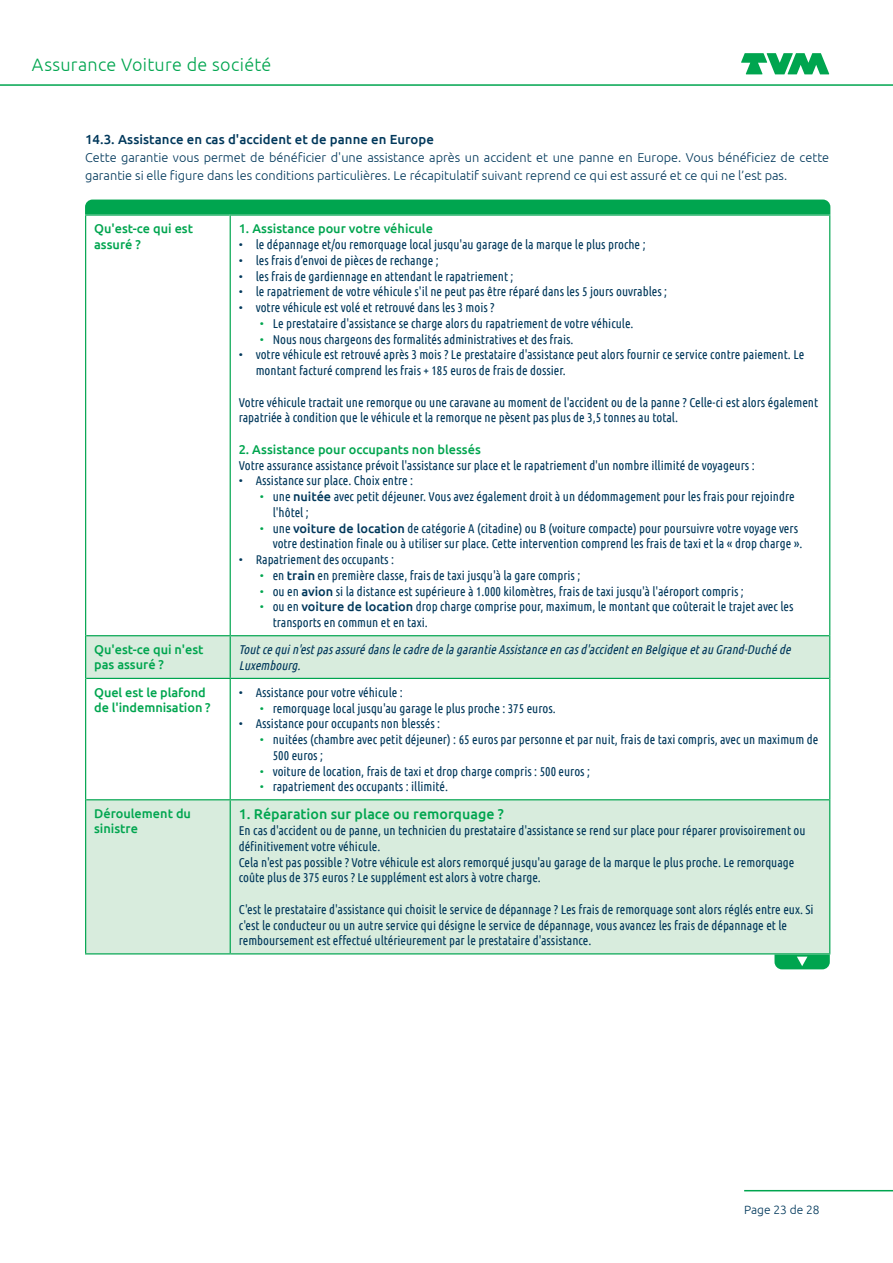
<style>
.page{position:relative;width:893px;height:1263px;background:#fff}
.page>*{position:absolute;margin:0;border:0;box-sizing:border-box;transform-origin:0 0}
.t1{font:300 18px "Ubuntu";letter-spacing:.015em;color:#00a54f}
.t2{font:500 14.25px "Ubuntu";color:#00a54f}
.t3{font:500 13.2px "Ubuntu";letter-spacing:.005em;color:#01385b}
.t4{font:12.75px/15.8px "Ubuntu Condensed";color:#01385b}
.t5{font:300 12.75px/18px "Ubuntu";color:#01385b}
.t6{font:500 12.75px/15.3px "Ubuntu";color:#00a54f}
.t7{font:italic 12.75px/15.8px "Ubuntu Condensed";color:#01385b}
.t8{font:300 12px "Ubuntu";color:#01385b}
.s1{color:#00a54f}
.s2{font-family:"Ubuntu";font-weight:500}
</style>
<div class="page">
<svg style="left:741px;top:53px;width:88px;height:21px"></svg>
<hr style="left:0;top:84px;width:893px;height:2px;background:#00a54f">
<hr style="left:744px;top:1190px;width:149px;height:1px;background:#00a54f">
<svg style="left:86px;top:636px;width:743px;height:317px;fill:#d8ecdd"></svg>
<hr style="left:230px;top:214px;width:600px;height:2px;background:#00a54f">
<hr style="left:230px;top:216px;width:1px;height:419px;background:#00a54f">
<hr style="left:86px;top:635px;width:144px;height:1px;background:#00a54f">
<hr style="left:230px;top:635px;width:599px;height:1px;background:#00a54f">
<hr style="left:230px;top:636px;width:1px;height:42px;background:#00a54f">
<hr style="left:86px;top:678px;width:144px;height:1px;background:#00a54f">
<hr style="left:230px;top:678px;width:599px;height:1px;background:#00a54f">
<hr style="left:230px;top:679px;width:1px;height:120px;background:#00a54f">
<hr style="left:86px;top:799px;width:144px;height:1px;background:#00a54f">
<hr style="left:230px;top:799px;width:599px;height:1px;background:#00a54f">
<hr style="left:230px;top:800px;width:1px;height:153px;background:#00a54f">
<hr style="left:85px;top:953px;width:145px;height:1px;background:#00a54f">
<hr style="left:230px;top:953px;width:600px;height:1px;background:#00a54f">
<hr style="left:85px;top:214px;width:145px;height:2px;background:#00a54f">
<hr style="left:85px;top:216px;width:1px;height:420px;background:#00a54f">
<hr style="left:829px;top:216px;width:1px;height:420px;background:#00a54f">
<hr style="left:85px;top:636px;width:1px;height:42px;background:#00a54f">
<hr style="left:829px;top:636px;width:1px;height:42px;background:#00a54f">
<hr style="left:85px;top:678px;width:1px;height:122px;background:#00a54f">
<hr style="left:829px;top:678px;width:1px;height:122px;background:#00a54f">
<hr style="left:85px;top:800px;width:1px;height:153px;background:#00a54f">
<hr style="left:829px;top:800px;width:1px;height:153px;background:#00a54f">
<div style="left:85px;top:200px;width:745px;height:14px;background:#00a54f"></div>
<svg style="left:774px;top:954px;width:56px;height:15px"></svg>
<h1 class="t1" style="left:32px;top:54px;width:241px">Assurance Voiture de société</h1>
<p class="t3" style="left:85px;top:131px;width:350px">14.3. Assistance en cas d'accident et de panne en Europe</p>
<p class="t5" style="left:85px;top:148px;width:746px">Cette garantie vous permet de bénéficier d'une assistance après un accident et une panne en Europe. Vous bénéficiez de cette garantie si elle figure dans les conditions particulières. Le récapitulatif suivant reprend ce qui est assuré et ce qui ne l’est pas.</p>
<p class="t6" style="left:94px;top:221px;width:100px">Qu'est-ce qui est assuré ?</p>
<p class="t6" style="left:239px;top:221px;width:196px">1. Assistance pour votre véhicule</p>
<p class="t4" style="left:239px;top:236px;width:408px">• le dépannage et/ou remorquage local jusqu'au garage de la marque le plus proche ;</p>
<p class="t4" style="left:239px;top:252px;width:202px">• les frais d’envoi de pièces de rechange ;</p>
<p class="t4" style="left:239px;top:268px;width:276px">• les frais de gardiennage en attendant le rapatriement ;</p>
<p class="t4" style="left:239px;top:284px;width:430px">• le rapatriement de votre véhicule s'il ne peut pas être réparé dans les 5 jours ouvrables ;</p>
<p class="t4" style="left:239px;top:299px;width:257px">• votre véhicule est volé et retrouvé dans les 3 mois ?</p>
<p class="t4" style="left:260px;top:315px;width:375px"><span class="s1">•</span> Le prestataire d'assistance se charge alors du rapatriement de votre véhicule.</p>
<p class="t4" style="left:260px;top:331px;width:315px"><span class="s1">•</span> Nous nous chargeons des formalités administratives et des frais.</p>
<p class="t4" style="left:256px;top:347px;width:550px;text-indent:-17px">• votre véhicule est retrouvé après 3 mois ? Le prestataire d'assistance peut alors fournir ce service contre paiement. Le montant facturé comprend les frais + 185 euros de frais de dossier.</p>
<p class="t4" style="left:239px;top:394px;width:581px">Votre véhicule tractait une remorque ou une caravane au moment de l'accident ou de la panne ? Celle-ci est alors également rapatriée à condition que le véhicule et la remorque ne pèsent pas plus de 3,5 tonnes au total.</p>
<p class="t6" style="left:239px;top:441px;width:244px">2. Assistance pour occupants non blessés</p>
<p class="t4" style="left:239px;top:457px;width:517px">Votre assurance assistance prévoit l'assistance sur place et le rapatriement d'un nombre illimité de voyageurs :</p>
<p class="t4" style="left:239px;top:473px;width:176px">• Assistance sur place. Choix entre :</p>
<p class="t4" style="left:273px;top:488px;width:523px;text-indent:-13px"><span class="s1">•</span> une <span class="s2">nuitée</span> avec petit déjeuner. Vous avez également droit à un dédommagement pour les frais pour rejoindre l'hôtel ;</p>
<p class="t4" style="left:273px;top:520px;width:531px;text-indent:-13px"><span class="s1">•</span> une <span class="s2">voiture de location</span> de catégorie A (citadine) ou B (voiture compacte) pour poursuivre votre voyage vers votre destination finale ou à utiliser sur place. Cette intervention comprend les frais de taxi et la « drop charge ».</p>
<p class="t4" style="left:239px;top:551px;width:157px">• Rapatriement des occupants :</p>
<p class="t4" style="left:260px;top:567px;width:322px"><span class="s1">•</span> en <span class="s2">train</span> en première classe, frais de taxi jusqu'à la gare compris ;</p>
<p class="t4" style="left:260px;top:583px;width:485px"><span class="s1">•</span> ou en <span class="s2">avion</span> si la distance est supérieure à 1.000 kilomètres, frais de taxi jusqu'à l'aéroport compris ;</p>
<p class="t4" style="left:273px;top:599px;width:522px;text-indent:-13px"><span class="s1">•</span> ou en <span class="s2">voiture de location</span> drop charge comprise pour, maximum, le montant que coûterait le trajet avec les transports en commun et en taxi.</p>
<p class="t6" style="left:94px;top:641px;width:111px">Qu'est-ce qui n'est pas assuré ?</p>
<p class="t7" style="left:239px;top:641px;width:556px">Toutcequin'estpasassurédanslecadredelagarantieAssistanceen casd'accidenten Belgiqueetau Grand-Duchéde<br>Luxembourg.</p>
<p class="t6" style="left:94px;top:684px;width:118px">Quel est le plafond de l'indemnisation ?</p>
<p class="t4" style="left:239px;top:684px;width:166px">• Assistance pour votre véhicule :</p>
<p class="t4" style="left:260px;top:700px;width:297px"><span class="s1">•</span> remorquage local jusqu'au garage le plus proche : 375 euros.</p>
<p class="t4" style="left:239px;top:715px;width:203px">• Assistance pour occupants non blessés :</p>
<p class="t4" style="left:273px;top:731px;width:547px;text-indent:-13px"><span class="s1">•</span> nuitées (chambre avec petit déjeuner) : 65 euros par personne et par nuit, frais de taxi compris, avec un maximum de<br>500 euros ;</p>
<p class="t4" style="left:260px;top:763px;width:332px"><span class="s1">•</span> voiture de location, frais de taxi et drop charge compris : 500 euros ;</p>
<p class="t4" style="left:260px;top:778px;width:190px"><span class="s1">•</span> rapatriement des occupants : illimité.</p>
<p class="t6" style="left:94px;top:805px;width:98px">Déroulement du sinistre</p>
<p class="t2" style="left:239px;top:805px;width:267px">1. Réparation sur place ou remorquage ?</p>
<p class="t4" style="left:239px;top:822px;width:568px">En cas d'accident ou de panne, un technicien du prestataire d'assistance se rend sur place pour réparer provisoirement ou définitivement votre véhicule.<br>Cela n'est pas possible ? Votre véhicule est alors remorqué jusqu'au garage de la marque le plus proche. Le remorquage coûte plus de 375 euros ? Le supplément est alors à votre charge.</p>
<p class="t4" style="left:239px;top:901px;width:576px">C'est le prestataire d'assistance qui choisit le service de dépannage ? Les frais de remorquage sont alors réglés entre eux. Si c'est le conducteur ou un autre service qui désigne le service de dépannage, vous avancez les frais de dépannage et le remboursement est effectué ultérieurement par le prestataire d'assistance.</p>
<p class="t8" style="left:744px;top:1202px;width:77px">Page 23 de 28</p>
</div>
